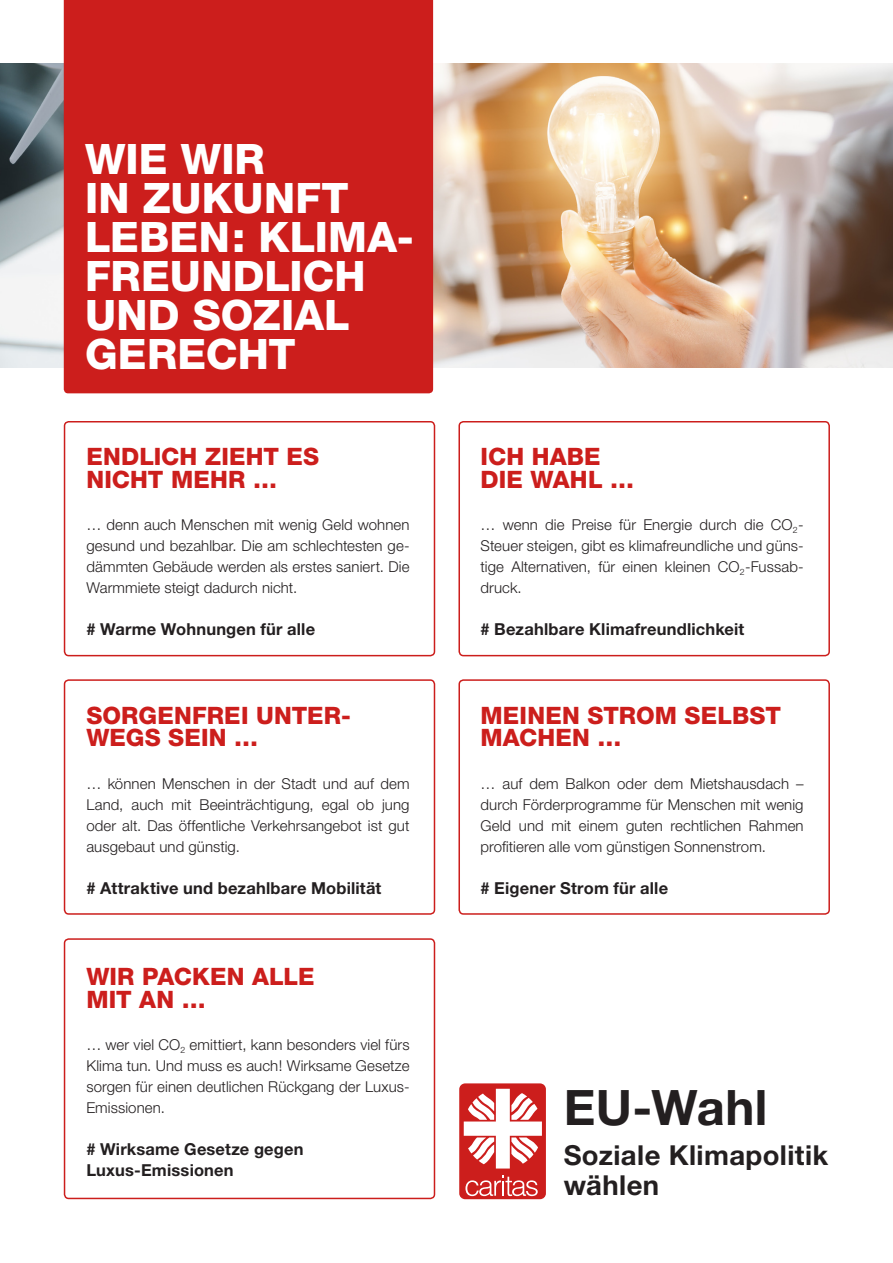
<style>
.page{position:relative;width:893px;height:1263px;background:#fff}
.page>*{position:absolute;margin:0;border:0;box-sizing:border-box;transform-origin:0 0}
.t1{font:700 48.9px "Helvetica Neue";letter-spacing:.01em;color:#231f20}
.t2{font:800 42px/39px "Helvetica Neue";color:#fff}
.t3{font:700 27.45px/30.6px "Helvetica Neue";letter-spacing:.015em;color:#231f20}
.t4{font:800 24px/22.5px "Helvetica Neue";letter-spacing:.005em;color:#cc1e1c}
.t5{font:700 16.5px/21px "Helvetica Neue";letter-spacing:.01em;color:#231f20}
.t6{font:300 15px/21px "Helvetica Neue";letter-spacing:.005em;color:#231f20;text-align:justify}
</style>
<div class="page">
<img style="left:0;top:64px;width:893px;height:304px">
<div style="left:64px;top:0;width:369px;height:393px;background:#cc1e1c"></div>
<div style="left:459px;top:1083px;width:87px;height:116px;background:#cc1e1c;border-radius:6px"></div>
<svg style="left:464px;top:1089px;width:78px;height:79px"></svg>
<svg style="left:465px;top:1175px;width:73px;height:21px"></svg>
<div style="left:64px;top:421px;width:371px;height:235px;border:2px solid #cc1e1c;border-radius:4px"></div>
<div style="left:458px;top:679px;width:372px;height:236px;border:2px solid #cc1e1c;border-radius:4px"></div>
<div style="left:458px;top:421px;width:372px;height:235px;border:2px solid #cc1e1c;border-radius:4px"></div>
<div style="left:64px;top:938px;width:371px;height:261px;border:2px solid #cc1e1c;border-radius:4px"></div>
<div style="left:64px;top:679px;width:371px;height:236px;border:2px solid #cc1e1c;border-radius:4px"></div>
<h2 class="t2" style="left:85px;top:139px;width:330px">WIE WIR<br>IN ZUKUNFT<br>LEBEN: KLIMA-<br>FREUNDLICH<br>UND SOZIAL<br>GERECHT</h2>
<h3 class="t4" style="left:86px;top:446px;width:234px">ENDLICH ZIEHT ES<br>NICHT MEHR …</h3>
<p class="t6" style="left:86px;top:514px;width:325px">… denn auch Menschen mit wenig Geld wohnen gesund und bezahlbar. Die am schlechtesten ge&shy;dämmten Gebäude werden als erstes saniert. Die Warmmiete steigt dadurch nicht.</p>
<p class="t5" style="left:86px;top:618px;width:230px"># Warme Wohnungen für alle</p>
<h3 class="t4" style="left:86px;top:704px;width:266px">SORGENFREI UNTER-<br>WEGS SEIN …</h3>
<p class="t6" style="left:86px;top:772px;width:325px">… können Menschen in der Stadt und auf dem Land, auch mit Beeinträchtigung, egal ob jung oder alt. Das öffentliche Verkehrsangebot ist gut ausgebaut und günstig.</p>
<p class="t5" style="left:86px;top:877px;width:297px"># Attraktive und bezahlbare Mobilität</p>
<h3 class="t4" style="left:86px;top:965px;width:227px">WIR PACKEN ALLE<br>MIT AN …</h3>
<p class="t6" style="left:86px;top:1033px;width:325px">… wer viel CO<sub>2</sub> emittiert, kann besonders viel fürs Klima tun. Und muss es auch! Wirksame Gesetze sorgen für einen deutlichen Rückgang der Luxus-Emissionen.</p>
<p class="t5" style="left:86px;top:1138px;width:219px"># Wirksame Gesetze gegen<br>Luxus-Emissionen</p>
<h3 class="t4" style="left:480px;top:446px;width:155px">ICH HABE<br>DIE WAHL …</h3>
<p class="t6" style="left:480px;top:514px;width:325px">… wenn die Preise für Energie durch die CO<sub>2</sub>- Steuer steigen, gibt es klimafreundliche und güns&shy;tige Alternativen, für einen kleinen CO<sub>2</sub>-Fussab&shy;druck.</p>
<p class="t5" style="left:480px;top:618px;width:265px"># Bezahlbare Klimafreundlichkeit</p>
<h3 class="t4" style="left:480px;top:704px;width:302px">MEINEN STROM SELBST<br>MACHEN …</h3>
<p class="t6" style="left:480px;top:772px;width:325px">… auf dem Balkon oder dem Mietshausdach – durch Förderprogramme für Menschen mit wenig Geld und mit einem guten rechtlichen Rahmen profitieren alle vom günstigen Sonnenstrom.</p>
<p class="t5" style="left:480px;top:877px;width:189px"># Eigener Strom für alle</p>
<h1 class="t1" style="left:564px;top:1077px;width:205px">EU-Wahl</h1>
<h3 class="t3" style="left:564px;top:1139px;width:266px">Soziale Klimapolitik wählen</h3>
</div>
